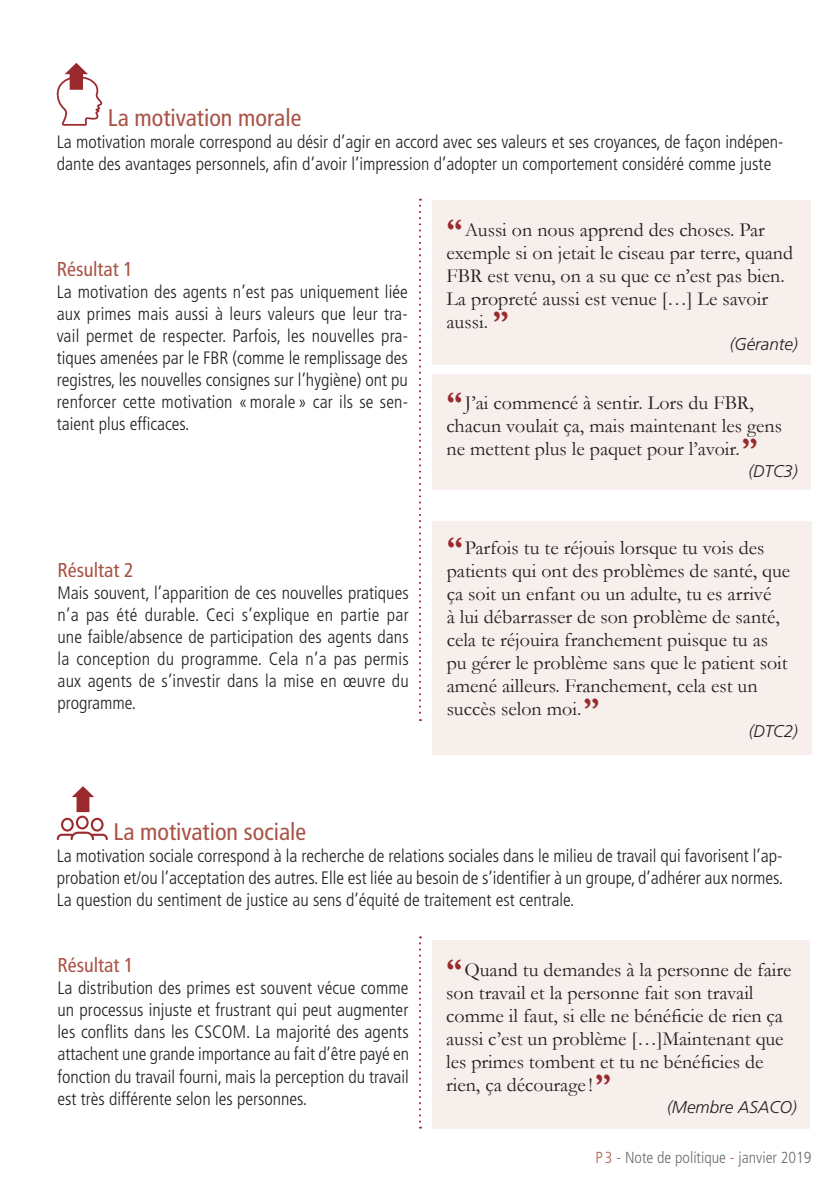
<style>
.page{position:relative;width:840px;height:1191px;background:#fff}
.page>*{position:absolute;margin:0;border:0;box-sizing:border-box;transform-origin:0 0}
.t1{font:condensed 24px "Frutiger";color:#a95245}
.t2{font:20px/23px "Garamond";color:#231f20}
.t3{font:condensed 20px "Frutiger";color:#a95245}
.t4{font:300 condensed 18px/22px "Frutiger";color:#231f20;text-align:justify}
.t5{font:italic 300 17px "Frutiger";color:#231f20}
.t6{font:300 condensed 16px "Frutiger";color:#6c6d70}
.s1{font-weight:700;font-size:32px;color:#9a2a2e}
.s2{color:#b06453}
</style>
<div class="page">
<div style="left:432px;top:521px;width:379px;height:233px;background:#f6efec"></div>
<svg style="left:419px;top:199px;width:2px;height:522px"></svg>
<svg style="left:419px;top:936px;width:2px;height:192px"></svg>
<svg style="left:56px;top:63px;width:46px;height:63px"></svg>
<div style="left:432px;top:375px;width:378px;height:115px;background:#f6efec"></div>
<div style="left:432px;top:200px;width:378px;height:165px;background:#f6efec"></div>
<svg style="left:57px;top:786px;width:51px;height:54px"></svg>
<div style="left:432px;top:940px;width:377px;height:188px;background:#f6efec"></div>
<h1 class="t1" style="left:108px;top:103px;width:195px">La motivation morale</h1>
<p class="t4" style="left:57px;top:131px;width:727px">La motivation morale correspond au désir d’agir en accord avec ses valeurs et ses croyances, de façon indépen&shy;dante des avantages personnels, afin d’avoir l’impression d’adopter un comportement considéré comme juste</p>
<p class="t3" style="left:57px;top:257px;width:78px">Résultat 1</p>
<p class="t4" style="left:57px;top:281px;width:353px">La motivation des agents n’est pas uniquement liée aux primes mais aussi à leurs valeurs que leur tra&shy;vail permet de respecter. Parfois, les nouvelles pra&shy;tiques amenées par le FBR (comme le remplissage des registres, les nouvelles consignes sur l’hygiène) ont pu renforcer cette motivation «morale » car ils se sen&shy;taient plus efficaces.</p>
<p class="t3" style="left:57px;top:558px;width:78px">Résultat 2</p>
<p class="t4" style="left:57px;top:582px;width:352px">Mais souvent, l’apparition de ces nouvelles pratiques n’a pas été durable. Ceci s’explique en partie par une faible/absence de participation des agents dans la conception du programme. Cela n’a pas permis aux agents de s’investir dans la mise en œuvre du programme.</p>
<p class="t2" style="left:446px;top:218px;width:348px"><span class="s1">“</span>Aussi on nous apprend des choses. Par exemple si on jetait le ciseau par terre, quand FBR est venu, on a su que ce n’est pas bien.<br>La propreté aussi est venue […] Le savoir aussi. <span class="s1">”</span></p>
<p class="t5" style="left:729px;top:334px;width:69px">(Gérante)</p>
<p class="t2" style="left:446px;top:391px;width:337px"><span class="s1">“</span>J’ai commencé à sentir. Lors du FBR, chacun voulait ça, mais maintenant les gens ne mettent plus le paquet pour l’avoir.<span class="s1">”</span></p>
<p class="t5" style="left:748px;top:461px;width:51px">(DTC3)</p>
<p class="t2" style="left:446px;top:536px;width:345px"><span class="s1">“</span>Parfois tu te réjouis lorsque tu vois des patients qui ont des problèmes de santé, que ça soit un enfant ou un adulte, tu es arrivé<br>à lui débarrasser de son problème de santé, cela te réjouira franchement puisque tu as pu gérer le problème sans que le patient soit amené ailleurs. Franchement, cela est un succès selon moi.<span class="s1">”</span></p>
<p class="t5" style="left:748px;top:721px;width:51px">(DTC2)</p>
<h1 class="t1" style="left:113px;top:817px;width:194px">La motivation sociale</h1>
<p class="t4" style="left:57px;top:845px;width:727px">La motivation sociale correspond à la recherche de relations sociales dans le milieu de travail qui favorisent l’ap&shy;probation et/ou l’acceptation des autres. Elle est liée au besoin de s’identifier à un groupe, d’adhérer aux normes.<br>La question du sentiment de justice au sens d’équité de traitement est centrale.</p>
<p class="t3" style="left:57px;top:954px;width:78px">Résultat 1</p>
<p class="t4" style="left:57px;top:977px;width:353px">La distribution des primes est souvent vécue comme un processus injuste et frustrant qui peut augmenter les conflits dans les CSCOM. La majorité des agents attachent une grande importance au fait d’être payé en fonction du travail fourni, mais la perception du travail est très différente selon les personnes.</p>
<p class="t2" style="left:446px;top:958px;width:346px"><span class="s1">“</span>Quand tu demandes à la personne de faire son travail et la personne fait son travail comme il faut, si elle ne bénéficie de rien ça aussi c’est un problème […]Maintenant que les primes tombent et tu ne bénéficies de rien, ça décourage !<span class="s1">”</span></p>
<p class="t5" style="left:666px;top:1097px;width:131px">(Membre ASACO)</p>
<p class="t6" style="left:595px;top:1148px;width:217px"><span class="s2">P 3 -</span> Note de politique <span class="s2">-</span> janvier 2019</p>
</div>
